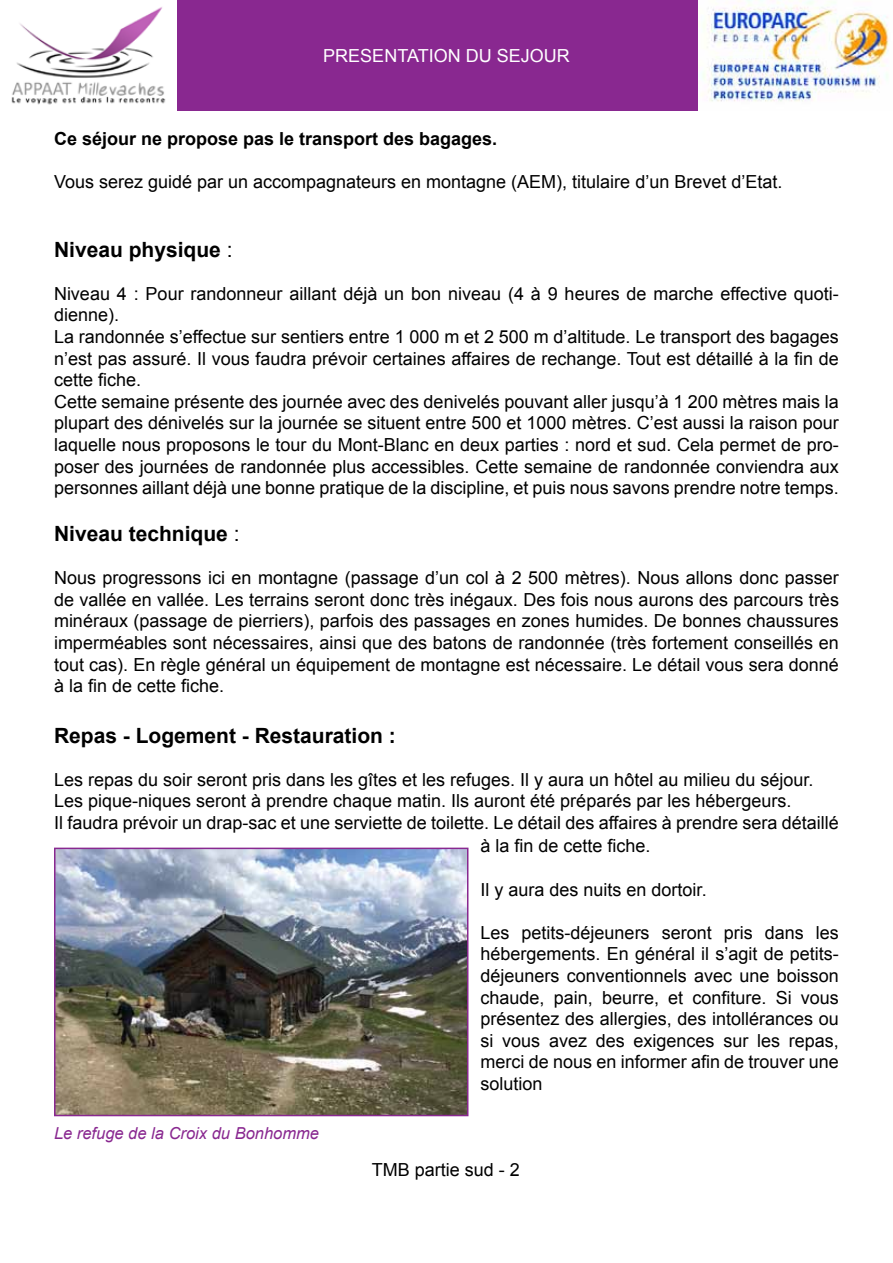
<style>
.page{position:relative;width:893px;height:1263px;background:#fff}
.page>*{position:absolute;margin:0;border:0;box-sizing:border-box;transform-origin:0 0}
.t1{font:700 21px "Arial";color:#000}
.t2{font:18px/21.6px "Arial";color:#000}
.t3{font:700 18px "Arial";color:#000}
.t4{font:18px "Arial";color:#fff}
.t5{font:italic 16.5px "Arial";color:#892890}
.s1{font-weight:400}
</style>
<div class="page">
<div style="left:0;top:0;width:893px;height:111px;background:#892890"></div>
<img style="left:57px;top:851px;width:408px;height:262px">
<div style="left:54px;top:848px;width:414px;height:268px;border:2px solid #892890"></div>
<img style="left:698px;top:0;width:195px;height:111px">
<img style="left:0;top:0;width:176px;height:111px">
<p class="t4" style="left:323px;top:44px;width:248px">PRESENTATION DU SEJOUR</p>
<p class="t3" style="left:54px;top:127px;width:445px">Ce séjour ne propose pas le transport des bagages.</p>
<p class="t2" style="left:54px;top:171px;width:730px">Vous serez guidé par un accompagnateurs en montagne (AEM), titulaire d’un Brevet d’Etat.</p>
<p class="t1" style="left:54px;top:235px;width:180px">Niveau physique <span class="s1">:</span></p>
<p class="t2" style="left:54px;top:283px;width:786px">Niveau 4 : Pour randonneur aillant déjà un bon niveau (4 à 9 heures de marche effective quoti&shy;dienne).<br>La randonnée s’effectue sur sentiers entre 1 000 m et 2 500 m d’altitude. Le transport des bagages n’est pas assuré. Il vous faudra prévoir certaines affaires de rechange. Tout est détaillé à la fin de cette fiche.<br>Cette semaine présente des journée avec des denivelés pouvant aller jusqu’à 1 200 mètres mais la plupart des dénivelés sur la journée se situent entre 500 et 1000 mètres. C’est aussi la raison pour laquelle nous proposons le tour du Mont-Blanc en deux parties : nord et sud. Cela permet de pro&shy;poser des journées de randonnée plus accessibles. Cette semaine de randonnée conviendra aux personnes aillant déjà une bonne pratique de la discipline, et puis nous savons prendre notre temps.</p>
<p class="t1" style="left:54px;top:520px;width:187px">Niveau technique <span class="s1">:</span></p>
<p class="t2" style="left:54px;top:567px;width:786px;text-align:justify">Nous progressons ici en montagne (passage d’un col à 2 500 mètres). Nous allons donc passer de vallée en vallée. Les terrains seront donc très inégaux. Des fois nous aurons des parcours très minéraux (passage de pierriers), parfois des passages en zones humides. De bonnes chaussures imperméables sont nécessaires, ainsi que des batons de randonnée (très fortement conseillés en tout cas). En règle général un équipement de montagne est nécessaire. Le détail vous sera donné à la fin de cette fiche.</p>
<p class="t1" style="left:54px;top:721px;width:343px">Repas - Logement - Restauration :</p>
<p class="t2" style="left:54px;top:769px;width:786px">Les repas du soir seront pris dans les gîtes et les refuges. Il y aura un hôtel au milieu du séjour.<br>Les pique-niques seront à prendre chaque matin. Ils auront été préparés par les hébergeurs.<br>Il faudra prévoir un drap-sac et une serviette de toilette. Le détail des affaires à prendre sera détaillé</p>
<p class="t5" style="left:54px;top:1122px;width:267px">Le refuge de la Croix du Bonhomme</p>
<p class="t2" style="left:480px;top:835px;width:172px">à la fin de cette fiche.</p>
<p class="t2" style="left:480px;top:879px;width:228px">Il y aura des nuits en dortoir.</p>
<p class="t2" style="left:480px;top:922px;width:360px;text-align:justify">Les petits-déjeuners seront pris dans les hébergements. En général il s’agit de petits&shy;déjeuners conventionnels avec une boisson chaude, pain, beurre, et confiture. Si vous présentez des allergies, des intollérances ou si vous avez des exigences sur les repas, merci de nous en informer afin de trouver une solution</p>
<p class="t2" style="left:372px;top:1159px;width:150px">TMB partie sud - 2</p>
</div>
